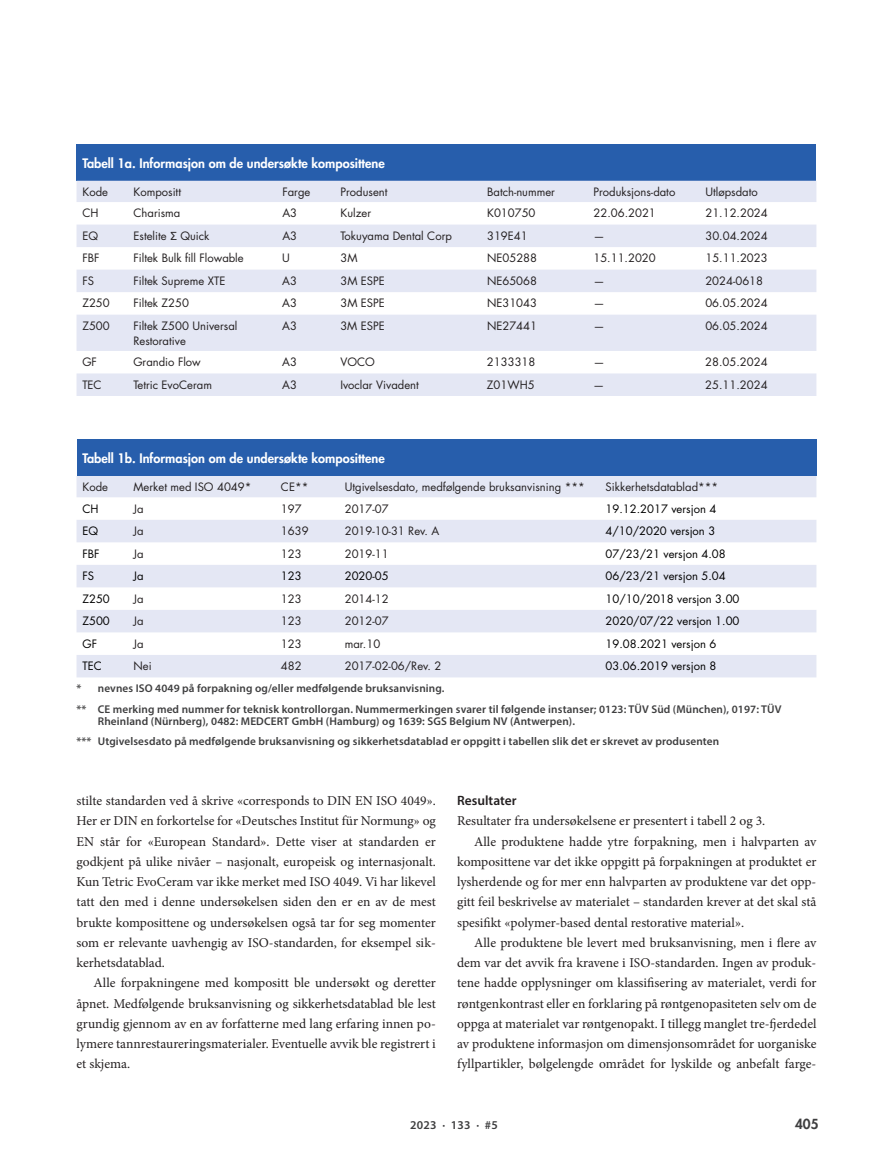
<style>
.page{position:relative;width:893px;height:1149px;background:#fff}
.page>*{position:absolute;margin:0;border:0;box-sizing:border-box;transform-origin:0 0}
.t1{font:13.5px/20.2px "Minion Pro";color:#231f20;text-align:justify}
.t2{font:600 13.5px "Myriad Pro";color:#231f20}
.t3{font:800 13.5px "Futura Std";color:#3e3e3f}
.t4{font:800 12.75px "Futura Std";color:#fff}
.t5{font:600 12px "Myriad Pro";letter-spacing:.02em;color:#3e3e3f}
.t6{font:11.25px/15px "Futura Std";color:#231f20}
.t7{font:600 11.25px/20.5px "Myriad Pro";letter-spacing:.01em;color:#3e3e3f}
.t8{font:11.25px "Futura Std";color:#000}
</style>
<div class="page">
<div style="left:77px;top:145px;width:739px;height:36px;background:#275eac"></div>
<svg style="left:77px;top:181px;width:739px;height:215px;fill:#e4e7f4"></svg>
<div style="left:77px;top:440px;width:739px;height:36px;background:#275eac"></div>
<svg style="left:77px;top:476px;width:739px;height:201px;fill:#e4e7f4"></svg>
<svg style="left:171px;top:231px;width:6px;height:9px"></svg>
<p class="t4" style="left:83px;top:155px;width:304px">Tabell 1a. Informasjon om de undersøkte komposittene</p>
<p class="t6" style="left:83px;top:184px;width:27px">Kode</p>
<p class="t6" style="left:134px;top:184px;width:49px">Kompositt</p>
<p class="t6" style="left:282px;top:184px;width:30px">Farge</p>
<p class="t6" style="left:340px;top:184px;width:48px">Produsent</p>
<p class="t6" style="left:487px;top:184px;width:69px">Batch-nummer</p>
<p class="t6" style="left:593px;top:184px;width:83px">Produksjons-dato</p>
<p class="t6" style="left:705px;top:184px;width:54px">Utløpsdato</p>
<p class="t6" style="left:83px;top:206px;width:18px">CH</p>
<p class="t6" style="left:134px;top:206px;width:48px">Charisma</p>
<p class="t6" style="left:282px;top:206px;width:16px">A3</p>
<p class="t6" style="left:340px;top:206px;width:32px">Kulzer</p>
<p class="t6" style="left:487px;top:206px;width:50px">K010750</p>
<p class="t6" style="left:593px;top:206px;width:64px">22.06.2021</p>
<p class="t6" style="left:705px;top:206px;width:64px">21.12.2024</p>
<p class="t6" style="left:82px;top:228px;width:17px">EQ</p>
<p class="t6" style="left:134px;top:228px;width:78px">Estelite Quick</p>
<p class="t6" style="left:282px;top:228px;width:16px">A3</p>
<p class="t6" style="left:340px;top:228px;width:113px">Tokuyama Dental Corp</p>
<p class="t6" style="left:487px;top:228px;width:42px">319E41</p>
<p class="t6" style="left:593px;top:228px;width:13px">—</p>
<p class="t6" style="left:705px;top:228px;width:64px">30.04.2024</p>
<p class="t6" style="left:82px;top:251px;width:19px">FBF</p>
<p class="t6" style="left:133px;top:251px;width:112px">Filtek Bulk fill Flowable</p>
<p class="t6" style="left:282px;top:251px;width:9px">U</p>
<p class="t6" style="left:340px;top:251px;width:19px">3M</p>
<p class="t6" style="left:487px;top:251px;width:52px">NE05288</p>
<p class="t6" style="left:593px;top:251px;width:64px">15.11.2020</p>
<p class="t6" style="left:705px;top:251px;width:64px">15.11.2023</p>
<p class="t6" style="left:82px;top:273px;width:13px">FS</p>
<p class="t6" style="left:133px;top:273px;width:93px">Filtek Supreme XTE</p>
<p class="t6" style="left:282px;top:273px;width:16px">A3</p>
<p class="t6" style="left:340px;top:273px;width:46px">3M ESPE</p>
<p class="t6" style="left:487px;top:273px;width:52px">NE65068</p>
<p class="t6" style="left:593px;top:273px;width:13px">—</p>
<p class="t6" style="left:705px;top:273px;width:59px">2024-0618</p>
<p class="t6" style="left:82px;top:296px;width:29px">Z250</p>
<p class="t6" style="left:133px;top:296px;width:57px">Filtek Z250</p>
<p class="t6" style="left:282px;top:296px;width:16px">A3</p>
<p class="t6" style="left:340px;top:296px;width:46px">3M ESPE</p>
<p class="t6" style="left:487px;top:296px;width:52px">NE31043</p>
<p class="t6" style="left:593px;top:296px;width:13px">—</p>
<p class="t6" style="left:705px;top:296px;width:64px">06.05.2024</p>
<p class="t6" style="left:82px;top:318px;width:29px">Z500</p>
<p class="t6" style="left:133px;top:318px;width:105px">Filtek Z500 Universal<br>Restorative</p>
<p class="t6" style="left:282px;top:318px;width:16px">A3</p>
<p class="t6" style="left:340px;top:318px;width:46px">3M ESPE</p>
<p class="t6" style="left:487px;top:318px;width:52px">NE27441</p>
<p class="t6" style="left:593px;top:318px;width:13px">—</p>
<p class="t6" style="left:705px;top:318px;width:64px">06.05.2024</p>
<p class="t6" style="left:82px;top:354px;width:16px">GF</p>
<p class="t6" style="left:133px;top:354px;width:69px">Grandio Flow</p>
<p class="t6" style="left:282px;top:354px;width:16px">A3</p>
<p class="t6" style="left:340px;top:354px;width:36px">VOCO</p>
<p class="t6" style="left:487px;top:354px;width:50px">2133318</p>
<p class="t6" style="left:593px;top:354px;width:13px">—</p>
<p class="t6" style="left:705px;top:354px;width:64px">28.05.2024</p>
<p class="t6" style="left:82px;top:377px;width:21px">TEC</p>
<p class="t6" style="left:133px;top:377px;width:80px">Tetric EvoCeram</p>
<p class="t6" style="left:282px;top:377px;width:16px">A3</p>
<p class="t6" style="left:340px;top:377px;width:80px">Ivoclar Vivadent</p>
<p class="t6" style="left:487px;top:377px;width:49px">Z01WH5</p>
<p class="t6" style="left:593px;top:377px;width:13px">—</p>
<p class="t6" style="left:705px;top:377px;width:64px">25.11.2024</p>
<p class="t4" style="left:83px;top:450px;width:304px">Tabell 1b. Informasjon om de undersøkte komposittene</p>
<p class="t6" style="left:83px;top:479px;width:27px">Kode</p>
<p class="t6" style="left:134px;top:479px;width:119px">Merket med ISO 4049*</p>
<p class="t6" style="left:281px;top:479px;width:29px">CE**</p>
<p class="t6" style="left:345px;top:479px;width:241px">Utgivelsesdato, medfølgende bruksanvisning ***</p>
<p class="t6" style="left:606px;top:479px;width:114px">Sikkerhetsdatablad***</p>
<p class="t8" style="left:83px;top:501px;width:18px">CH</p>
<p class="t6" style="left:134px;top:501px;width:12px">Ja</p>
<p class="t6" style="left:281px;top:501px;width:22px">197</p>
<p class="t6" style="left:345px;top:501px;width:45px">2017-07</p>
<p class="t8" style="left:606px;top:501px;width:112px">19.12.2017 versjon 4</p>
<p class="t8" style="left:83px;top:523px;width:17px">EQ</p>
<p class="t6" style="left:134px;top:523px;width:12px">Ja</p>
<p class="t6" style="left:281px;top:523px;width:29px">1639</p>
<p class="t6" style="left:345px;top:523px;width:96px">2019-10-31 Rev. A</p>
<p class="t8" style="left:606px;top:523px;width:111px">4/10/2020 versjon 3</p>
<p class="t8" style="left:83px;top:546px;width:19px">FBF</p>
<p class="t6" style="left:134px;top:546px;width:12px">Ja</p>
<p class="t6" style="left:281px;top:546px;width:22px">123</p>
<p class="t6" style="left:345px;top:546px;width:45px">2019-11</p>
<p class="t8" style="left:606px;top:546px;width:122px">07/23/21 versjon 4.08</p>
<p class="t8" style="left:83px;top:568px;width:13px">FS</p>
<p class="t8" style="left:134px;top:568px;width:12px">Ja</p>
<p class="t8" style="left:281px;top:568px;width:22px">123</p>
<p class="t8" style="left:345px;top:568px;width:45px">2020-05</p>
<p class="t8" style="left:606px;top:568px;width:122px">06/23/21 versjon 5.04</p>
<p class="t8" style="left:83px;top:591px;width:29px">Z250</p>
<p class="t6" style="left:134px;top:591px;width:12px">Ja</p>
<p class="t6" style="left:281px;top:591px;width:22px">123</p>
<p class="t6" style="left:345px;top:591px;width:45px">2014-12</p>
<p class="t8" style="left:606px;top:591px;width:135px">10/10/2018 versjon 3.00</p>
<p class="t8" style="left:83px;top:613px;width:29px">Z500</p>
<p class="t6" style="left:134px;top:613px;width:12px">Ja</p>
<p class="t6" style="left:281px;top:613px;width:22px">123</p>
<p class="t6" style="left:345px;top:613px;width:45px">2012-07</p>
<p class="t8" style="left:606px;top:613px;width:135px">2020/07/22 versjon 1.00</p>
<p class="t8" style="left:83px;top:636px;width:16px">GF</p>
<p class="t6" style="left:134px;top:636px;width:12px">Ja</p>
<p class="t6" style="left:281px;top:636px;width:22px">123</p>
<p class="t6" style="left:345px;top:636px;width:37px">mar.10</p>
<p class="t8" style="left:606px;top:636px;width:112px">19.08.2021 versjon 6</p>
<p class="t8" style="left:83px;top:658px;width:21px">TEC</p>
<p class="t6" style="left:134px;top:658px;width:20px">Nei</p>
<p class="t6" style="left:281px;top:658px;width:22px">482</p>
<p class="t6" style="left:345px;top:658px;width:98px">2017-02-06/Rev. 2</p>
<p class="t8" style="left:606px;top:658px;width:112px">03.06.2019 versjon 8</p>
<p class="t7" style="left:77px;top:677px;width:706px">* nevnes ISO 4049 på forpakning og/eller medfølgende bruksanvisning.<br>** CE merking med nummer for teknisk kontrollorgan. Nummermerkingen svarer til følgende instanser; 0123: TÜV Süd (München), 0197: TÜV</p>
<p class="t7" style="left:77px;top:710px;width:644px;text-indent:21px">Rheinland (Nürnberg), 0482: MEDCERT GmbH (Hamburg) og 1639: SGS Belgium NV (Antwerpen).<br>*** Utgivelsesdato på medfølgende bruksanvisning og sikkerhetsdatablad er oppgitt i tabellen slik det er skrevet av produsenten</p>
<p class="t1" style="left:77px;top:790px;width:361px">stilte standarden ved å skrive «corresponds to DIN EN ISO 4049».<br>Her er DIN en forkortelse for «Deutsches Institut für Normung» og EN står for «European Standard». Dette viser at standarden er godkjent på ulike nivåer – nasjonalt, europeisk og internasjonalt.<br>Kun Tetric EvoCeram var ikke merket med ISO 4049. Vi har likevel tatt den med i denne undersøkelsen siden den er en av de mest brukte komposittene og undersøkelsen også tar for seg momenter som er relevante uavhengig av ISO-standarden, for eksempel sik&shy;kerhetsdatablad.</p>
<p class="t1" style="left:77px;top:972px;width:361px;text-indent:17px">Alle forpakningene med kompositt ble undersøkt og deretter åpnet. Medfølgende bruksanvisning og sikkerhetsdatablad ble lest grundig gjennom av en av forfatterne med lang erfaring innen po&shy;lymere tannrestaureringsmaterialer. Eventuelle avvik ble registrert i et skjema.</p>
<p class="t2" style="left:457px;top:791px;width:61px">Resultater</p>
<p class="t1" style="left:457px;top:810px;width:310px">Resultater fra undersøkelsene er presentert i tabell 2 og 3.</p>
<p class="t1" style="left:474px;top:830px;width:344px">Alle produktene hadde ytre forpakning, men i halvparten av</p>
<p class="t1" style="left:457px;top:851px;width:361px">komposittene var det ikke oppgitt på forpakningen at produktet er</p>
<p class="t1" style="left:457px;top:871px;width:361px">lysherdende og for mer enn halvparten av produktene var det opp-</p>
<p class="t1" style="left:457px;top:891px;width:361px">gitt feil beskrivelse av materialet – standarden krever at det skal stå</p>
<p class="t1" style="left:457px;top:911px;width:288px">spesifikt «polymer-based dental restorative material».</p>
<p class="t1" style="left:474px;top:932px;width:344px">Alle produktene ble levert med bruksanvisning, men i flere av</p>
<p class="t1" style="left:457px;top:952px;width:361px">dem var det avvik fra kravene i ISO-standarden. Ingen av produk-</p>
<p class="t1" style="left:457px;top:972px;width:361px">tene hadde opplysninger om klassifisering av materialet, verdi for</p>
<p class="t1" style="left:457px;top:992px;width:361px">røntgenkontrast eller en forklaring på røntgenopasiteten selv om de</p>
<p class="t1" style="left:457px;top:1013px;width:361px">oppga at materialet var røntgenopakt. I tillegg manglet tre-fjerdedel</p>
<p class="t1" style="left:457px;top:1033px;width:361px">av produktene informasjon om dimensjonsområdet for uorganiske</p>
<p class="t1" style="left:457px;top:1053px;width:361px">fyllpartikler, bølgelengde området for lyskilde og anbefalt farge-</p>
<p class="t5" style="left:410px;top:1117px;width:89px">2023 · 133 · #5</p>
<p class="t3" style="left:795px;top:1115px;width:25px">405</p>
</div>
